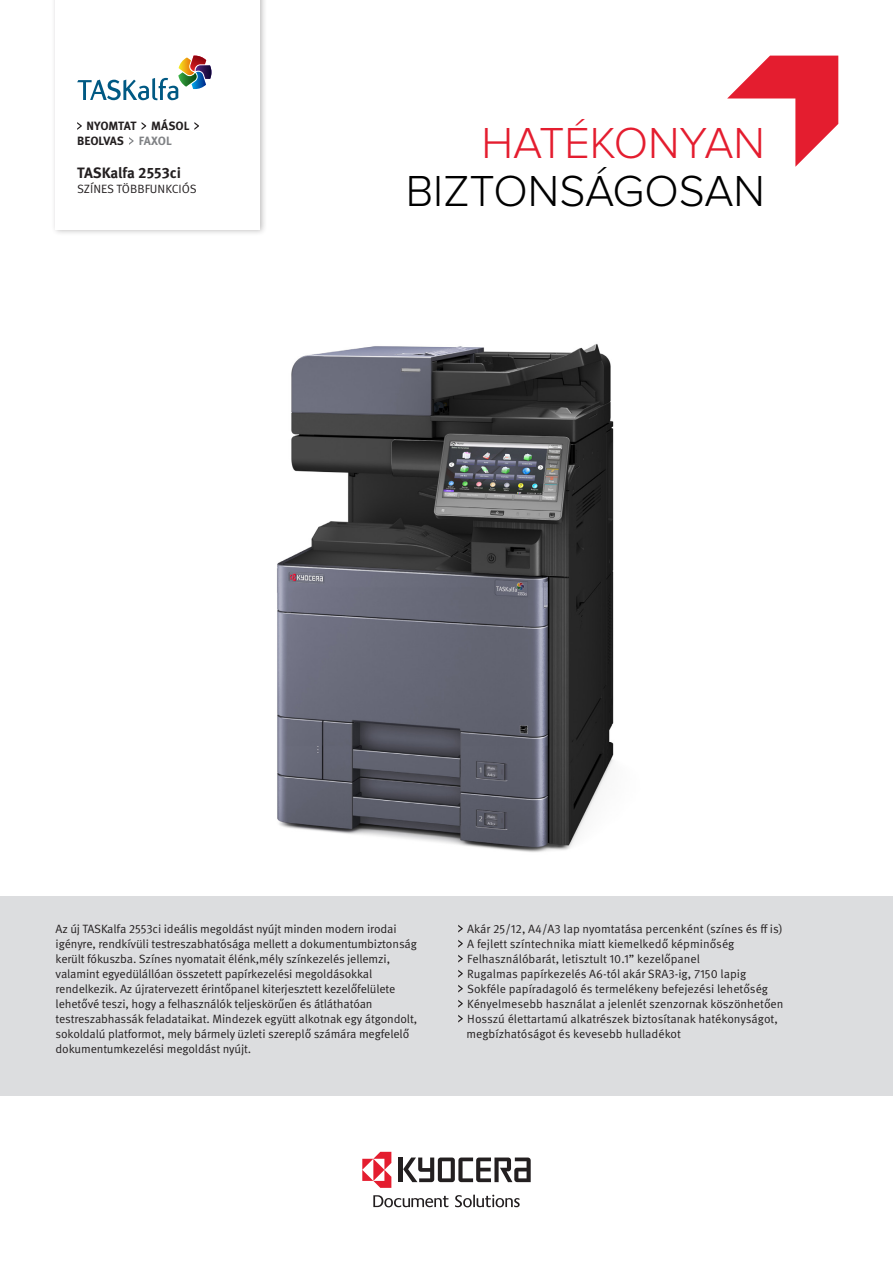
<style>
.page{position:relative;width:893px;height:1263px;background:#fff}
.page>*{position:absolute;margin:0;border:0;box-sizing:border-box;transform-origin:0 0}
.Headline{font:300 45px "Proxima Nova";color:#000}
.Headline-2{font:300 45px "Proxima Nova";color:#e41d2f}
.t1{font:700 15px "Meta Pro";letter-spacing:-.005em;color:#231f20}
.Bodycopy{font:12px/15px "Meta Pro Norm";letter-spacing:-.01em;color:#231f20}
.t2{font:700 12px/15px "Meta Pro";color:#231f20}
.s1{color:#808285}
</style>
<div class="page">
<hr style="left:399px;top:1157px;width:4px;height:25px;background:#231f20">
<svg style="left:403px;top:1157px;width:128px;height:25px"></svg>
<svg style="left:455px;top:1195px;width:65px;height:12px"></svg>
<svg style="left:373px;top:1195px;width:75px;height:12px"></svg>
<svg style="left:362px;top:1152px;width:29px;height:36px"></svg>
<div style="left:51px;top:0;width:216px;height:236px;background:#231f20;opacity:.3"></div>
<div style="left:56px;top:0;width:204px;height:230px;background:#fff"></div>
<svg style="left:77px;top:56px;width:134px;height:44px"></svg>
<div style="left:0;top:896px;width:893px;height:200px;background:#dcdddf"></div>
<svg style="left:727px;top:56px;width:111px;height:111px"></svg>
<svg style="left:77px;top:122px;width:5px;height:8px"></svg>
<svg style="left:142px;top:122px;width:4px;height:8px"></svg>
<svg style="left:194px;top:122px;width:5px;height:8px"></svg>
<svg style="left:129px;top:137px;width:5px;height:8px"></svg>
<svg style="left:458px;top:925px;width:5px;height:7px"></svg>
<svg style="left:458px;top:940px;width:5px;height:7px"></svg>
<svg style="left:458px;top:955px;width:5px;height:7px"></svg>
<svg style="left:458px;top:970px;width:5px;height:7px"></svg>
<svg style="left:458px;top:985px;width:5px;height:7px"></svg>
<svg style="left:458px;top:1000px;width:5px;height:7px"></svg>
<svg style="left:458px;top:1015px;width:5px;height:7px"></svg>
<img style="left:277px;top:343px;width:337px;height:509px">
<p class="t2" style="left:77px;top:118px;width:114px;text-indent:9px">NYOMTAT MÁSOL<br>BEOLVAS <span class="s1">FAXOL</span></p>
<p class="t1" style="left:77px;top:161px;width:105px">TASKalfa 2553ci</p>
<p class="Bodycopy" style="left:77px;top:181px;width:121px">SZÍNES TÖBBFUNKCIÓS</p>
<p class="Headline-2" style="left:481px;top:117px;width:285px">HATÉKONYAN</p>
<p class="Headline" style="left:406px;top:165px;width:361px">BIZTONSÁGOSAN</p>
<p class="Bodycopy" style="left:56px;top:920px;width:343px">Az új TASKalfa 2553ci ideális megoldást nyújt minden modern irodai</p>
<p class="Bodycopy" style="left:56px;top:935px;width:363px">igényre, rendkívüli testreszabhatósága mellett a dokumentumbiztonság</p>
<p class="Bodycopy" style="left:56px;top:950px;width:336px">került fókuszba. Színes nyomatait élénk,mély színkezelés jellemzi, valamint egyedülállóan összetett papírkezelési megoldásokkal</p>
<p class="Bodycopy" style="left:56px;top:980px;width:341px">rendelkezik. Az újratervezett érintőpanel kiterjesztett kezelőfelülete lehetővé teszi, hogy a felhasználók teljeskörűen és átláthatóan</p>
<p class="Bodycopy" style="left:56px;top:1010px;width:363px">testreszabhassák feladataikat. Mindezek együtt alkotnak egy átgondolt, sokoldalú platformot, mely bármely üzleti szereplő számára megfelelő</p>
<p class="Bodycopy" style="left:56px;top:1040px;width:197px">dokumentumkezelési megoldást nyújt.</p>
<p class="Bodycopy" style="left:467px;top:920px;width:317px">Akár 25/12, A4/A3 lap nyomtatása percenként (színes és ff is)</p>
<p class="Bodycopy" style="left:467px;top:935px;width:269px">A fejlett színtechnika miatt kiemelkedő képminőség</p>
<p class="Bodycopy" style="left:467px;top:950px;width:234px">Felhasználóbarát, letisztult 10.1” kezelőpanel</p>
<p class="Bodycopy" style="left:467px;top:965px;width:280px">Rugalmas papírkezelés A6-tól akár SRA3-ig, 7150 lapig</p>
<p class="Bodycopy" style="left:467px;top:980px;width:302px">Sokféle papíradagoló és termelékeny befejezési lehetőség</p>
<p class="Bodycopy" style="left:467px;top:995px;width:318px">Kényelmesebb használat a jelenlét szenzornak köszönhetően</p>
<p class="Bodycopy" style="left:467px;top:1010px;width:312px">Hosszú élettartamú alkatrészek biztosítanak hatékonyságot,</p>
<p class="Bodycopy" style="left:466px;top:1025px;width:216px">megbízhatóságot és kevesebb hulladékot</p>
</div>
